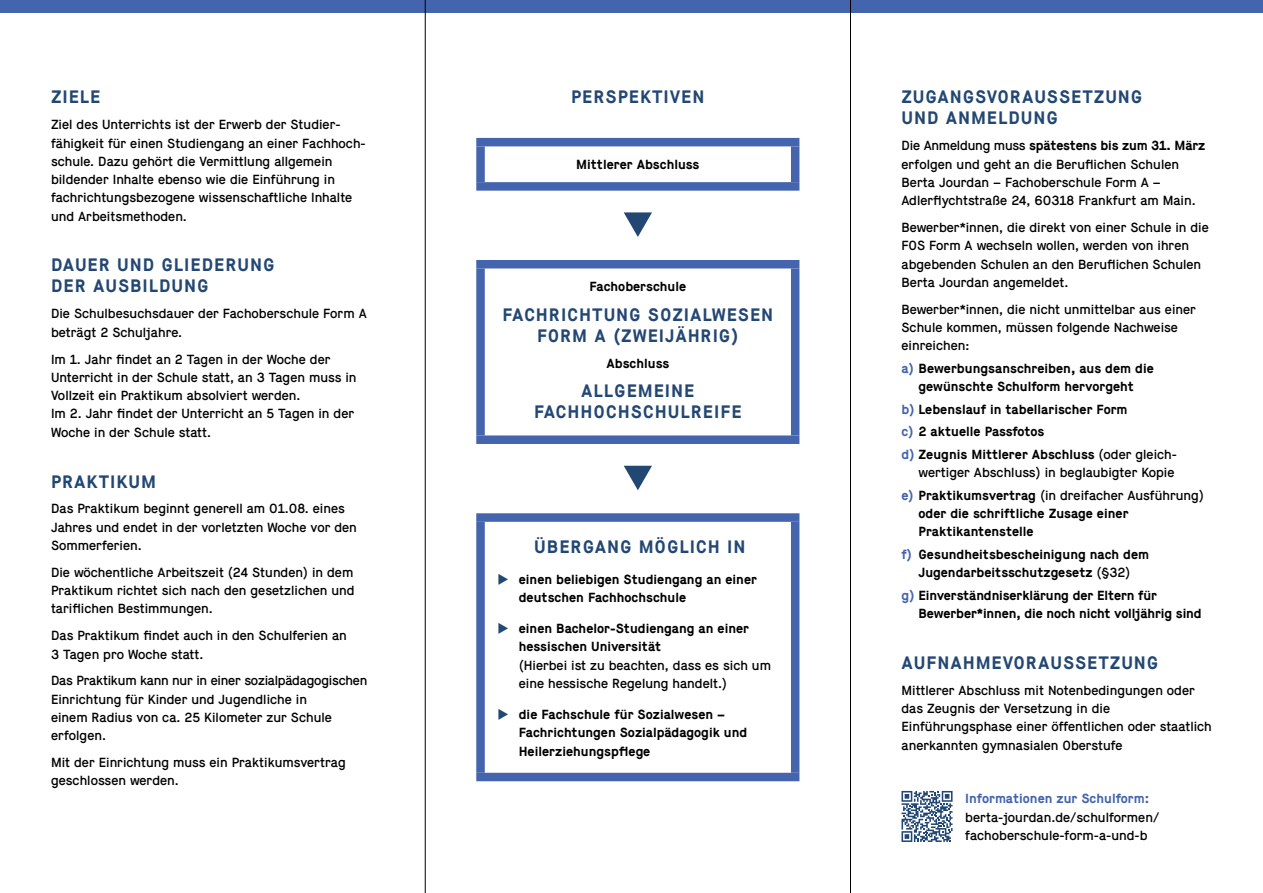
<style>
.page{position:relative;width:1263px;height:893px;background:#fff}
.page>*{position:absolute;margin:0;border:0;box-sizing:border-box;transform-origin:0 0}
.t1{font:700 18px/21px "Maison";letter-spacing:.05em;color:#234773}
.t2{font:13.2px/18.3px "Maison";color:#000}
.t3{font:700 13.2px/18.3px "Maison";color:#000}
.s1{font-weight:700}
.s2{color:#4464ad}
.s3{font-weight:700;color:#4464ad}
.s4{font-weight:400}
</style>
<div class="page">
<div style="left:0;top:0;width:1263px;height:13px;background:#4464ad"></div>
<div style="left:476px;top:138px;width:323px;height:8px;background:#4464ad"></div>
<div style="left:476px;top:146px;width:9px;height:36px;background:#4464ad"></div>
<div style="left:791px;top:146px;width:8px;height:36px;background:#4464ad"></div>
<div style="left:476px;top:182px;width:323px;height:9px;background:#4464ad"></div>
<svg style="left:624px;top:212px;width:28px;height:25px"></svg>
<div style="left:476px;top:260px;width:323px;height:8px;background:#4464ad"></div>
<div style="left:476px;top:268px;width:9px;height:167px;background:#4464ad"></div>
<div style="left:791px;top:268px;width:8px;height:167px;background:#4464ad"></div>
<div style="left:476px;top:435px;width:323px;height:9px;background:#4464ad"></div>
<svg style="left:624px;top:466px;width:28px;height:24px"></svg>
<div style="left:476px;top:513px;width:323px;height:9px;background:#4464ad"></div>
<div style="left:476px;top:522px;width:9px;height:251px;background:#4464ad"></div>
<div style="left:791px;top:522px;width:8px;height:251px;background:#4464ad"></div>
<div style="left:476px;top:773px;width:323px;height:8px;background:#4464ad"></div>
<svg style="left:901px;top:791px;width:51px;height:51px"></svg>
<hr style="left:425px;top:0;width:1px;height:893px;background:#000">
<hr style="left:850px;top:0;width:1px;height:893px;background:#000">
<h2 class="t1" style="left:51px;top:87px;width:51px">ZIELE</h2>
<p class="t2" style="left:51px;top:116px;width:316px">Ziel des Unterrichts ist der Erwerb der Studier&shy;fähigkeit für einen Studiengang an einer Fachhoch&shy;schule. Dazu gehört die Vermittlung allgemein bildender Inhalte ebenso wie die Einführung in fachrichtungsbezogene wissenschaftliche Inhalte und Arbeitsmethoden.</p>
<h2 class="t1" style="left:51px;top:255px;width:225px">DAUER UND GLIEDERUNG<br>DER AUSBILDUNG</h2>
<p class="t2" style="left:51px;top:305px;width:317px">Die Schulbesuchsdauer der Fachoberschule Form A beträgt 2 Schuljahre.</p>
<p class="t2" style="left:51px;top:350px;width:307px">Im 1. Jahr findet an 2 Tagen in der Woche der Unterricht in der Schule statt, an 3 Tagen muss in Vollzeit ein Praktikum absolviert werden.<br>Im 2. Jahr findet der Unterricht an 5 Tagen in der Woche in der Schule statt.</p>
<h2 class="t1" style="left:51px;top:471px;width:106px">PRAKTIKUM</h2>
<p class="t2" style="left:51px;top:500px;width:307px">Das Praktikum beginnt generell am 01.08. eines<br>Jahres und endet in der vorletzten Woche vor den<br>Sommerferien.</p>
<p class="t2" style="left:51px;top:563px;width:305px;text-align:justify">Die wöchentliche Arbeitszeit (24 Stunden) in dem Praktikum richtet sich nach den gesetzlichen und tariflichen Bestimmungen.</p>
<p class="t2" style="left:51px;top:627px;width:297px">Das Praktikum findet auch in den Schulferien an<br>3 Tagen pro Woche statt.</p>
<p class="t2" style="left:51px;top:672px;width:318px">Das Praktikum kann nur in einer sozialpädagogischen Einrichtung für Kinder und Jugendliche in<br>einem -Radius von ca. 25 Kilometer zur Schule erfolgen.</p>
<p class="t2" style="left:51px;top:753px;width:296px">Mit der Einrichtung muss ein Praktikumsvertrag geschlossen werden.</p>
<h2 class="t1" style="left:571px;top:87px;width:135px">PERSPEKTIVEN</h2>
<p class="t3" style="left:576px;top:156px;width:125px">Mittlerer Abschluss</p>
<p class="t3" style="left:589px;top:278px;width:98px">Fachoberschule</p>
<h2 class="t1" style="left:502px;top:304px;width:272px;text-align:center">FACHRICHTUNG SOZIALWESEN<br>FORM A (ZWEIJÄHRIG)</h2>
<p class="t3" style="left:606px;top:354px;width:64px">Abschluss</p>
<h2 class="t1" style="left:534px;top:381px;width:209px;text-align:center">ALLGEMEINE<br>FACHHOCHSCHULREIFE</h2>
<h2 class="t1" style="left:534px;top:536px;width:213px">ÜBERGANG MÖGLICH IN</h2>
<p class="t3" style="left:519px;top:570px;width:240px">einen beliebigen Studiengang an einer deutschen Fachhochschule</p>
<p class="t2" style="left:519px;top:620px;width:254px"><span class="s1">einen Bachelor-Studiengang an einer hessischen Universität<br></span>(Hierbei ist zu beachten, dass es sich um eine hessische Regelung handelt.)</p>
<p class="t3" style="left:519px;top:706px;width:230px">die Fachschule für Sozialwesen –<br>Fachrichtungen Sozialpädagogik und<br>Heilerziehungspflege</p>
<h2 class="t1" style="left:901px;top:87px;width:242px">ZUGANGSVORAUSSETZUNG<br>UND ANMELDUNG</h2>
<p class="t2" style="left:901px;top:137px;width:305px">Die Anmeldung muss <span class="s1">spätestens bis zum 31. März </span>erfolgen und geht an die Beruflichen Schulen Berta Jourdan – Fachoberschule Form A – Adlerflychtstraße 24, 60318 Frankfurt am Main.</p>
<p class="t2" style="left:901px;top:218px;width:309px">Bewerber*innen, die direkt von einer Schule in die FOS Form A wechseln wollen, werden von ihren abgebenden Schulen an den Beruflichen Schulen Berta Jourdan angemeldet.</p>
<p class="t2" style="left:901px;top:300px;width:296px">Bewerber*innen, die nicht unmittelbar aus einer<br>Schule kommen, müssen folgende Nachweise einreichen:</p>
<p class="t3" style="left:901px;top:359px;width:254px;text-align:center"><span class="s2">a)</span> Bewerbungsanschreiben, aus dem die gewünschte Schulform hervorgeht</p>
<p class="t3" style="left:901px;top:400px;width:228px"><span class="s2">b)</span> Lebenslauf in tabellarischer Form</p>
<p class="t3" style="left:901px;top:423px;width:144px"><span class="s2">c)</span> 2 aktuelle Passfotos</p>
<p class="t2" style="left:901px;top:445px;width:276px;text-align:right"><span class="s3">d)</span> <span class="s1">Zeugnis Mittlerer Abschluss</span> (oder gleich&shy;wertiger Abschluss) in beglaubigter Kopie</p>
<p class="t3" style="left:918px;top:486px;width:287px;text-indent:-17px"><span class="s2">e)</span> Praktikumsvertrag <span class="s4">(in dreifacher Ausführung) </span>oder die schriftliche Zusage einer<br>Praktikantenstelle</p>
<p class="t3" style="left:901px;top:545px;width:249px;text-align:center"><span class="s2">f)</span> Gesundheitsbescheinigung nach dem<br>Jugendarbeitsschutzgesetz <span class="s4">(§32)</span></p>
<p class="t3" style="left:918px;top:586px;width:285px;text-indent:-17px"><span class="s2">g)</span> Einverständniserklärung der Eltern für<br>Bewerber*innen, die noch nicht volljährig sind</p>
<h2 class="t1" style="left:901px;top:652px;width:258px">AUFNAHMEVORAUSSETZUNG</h2>
<p class="t2" style="left:901px;top:681px;width:312px">Mittlerer Abschluss mit Notenbedingungen oder das Zeugnis der Versetzung in die Einführungsphase einer öffentlichen oder staatlich anerkannten gymnasialen Oberstufe</p>
<p class="t2" style="left:965px;top:790px;width:195px"><span class="s3">Informationen zur Schulform: </span>berta-jourdan.de/schulformen/ fachoberschule-form-a-und-b</p>
</div>
